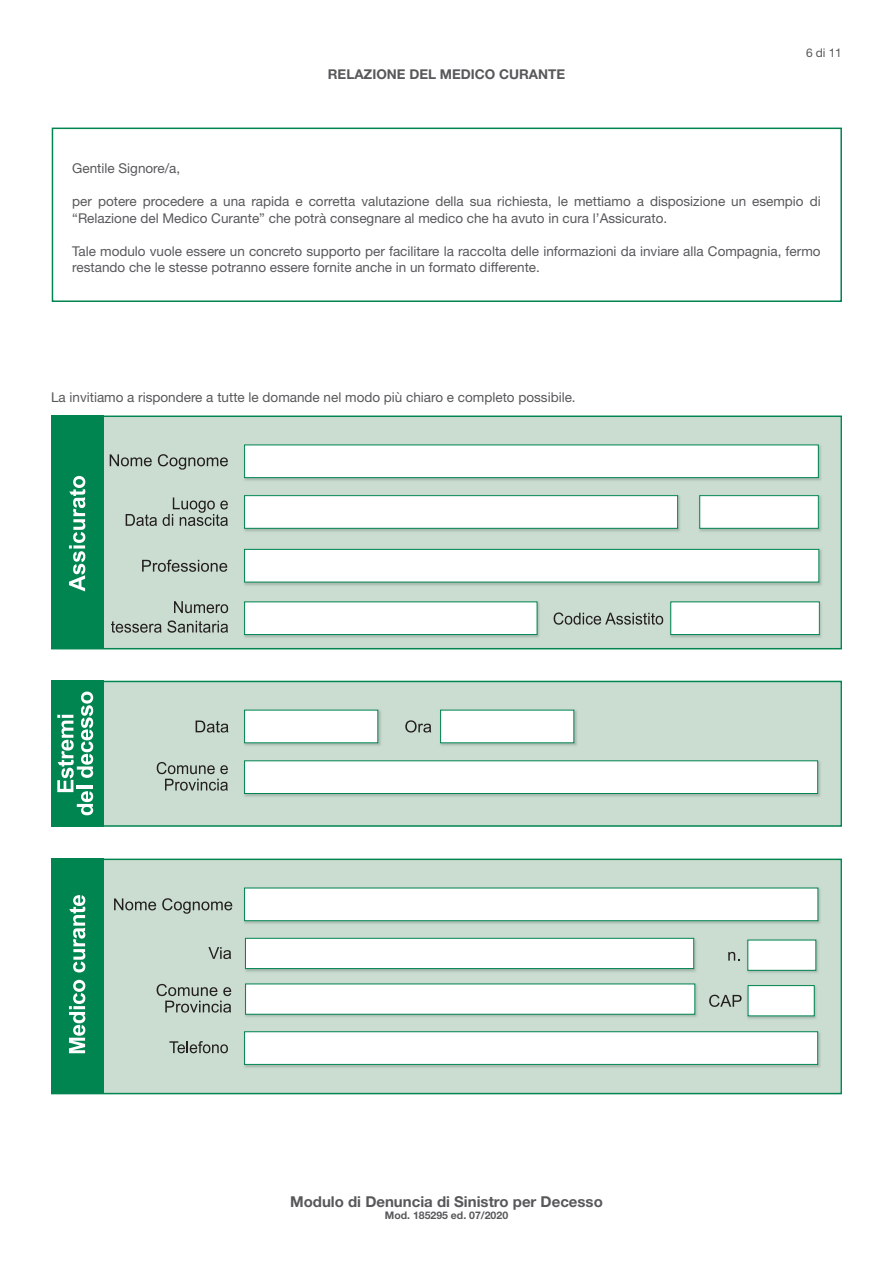
<style>
.page{position:relative;width:893px;height:1263px;background:#fff}
.page>*{position:absolute;margin:0;border:0;box-sizing:border-box;transform-origin:0 0}
.t1{font:700 15px "Helvetica Neue";color:#57585a}
.t2{font:13.5px/16.5px "Helvetica Neue";color:#57585a}
.t3{font:700 13.5px "Helvetica Neue";color:#57585a}
.t4{font:12px "Helvetica Neue";color:#57585a}
.t5{font:700 10.5px "Helvetica Neue";color:#57585a}
</style>
<div class="page">
<div style="left:53px;top:417px;width:787px;height:231px;background:#cbddd0"></div>
<div style="left:51px;top:415px;width:791px;height:234px;border:2px solid #008551"></div>
<div style="left:51px;top:415px;width:53px;height:233px;background:#008551"></div>
<div style="left:52px;top:128px;width:790px;height:174px;border:2px solid #008551"></div>
<img style="left:244px;top:444px;width:577px;height:37px">
<div style="left:245px;top:445px;width:573px;height:32px;background:#fff"></div>
<div style="left:244px;top:445px;width:574px;height:33px;border:1px solid #008551"></div>
<svg style="left:110px;top:454px;width:42px;height:12px"></svg>
<svg style="left:158px;top:454px;width:70px;height:16px"></svg>
<svg style="left:69px;top:476px;width:16px;height:115px"></svg>
<img style="left:244px;top:495px;width:436px;height:37px">
<div style="left:245px;top:496px;width:432px;height:32px;background:#fff"></div>
<div style="left:244px;top:495px;width:434px;height:33px;border:1px solid #008551"></div>
<svg style="left:126px;top:514px;width:31px;height:12px"></svg>
<svg style="left:163px;top:497px;width:65px;height:29px"></svg>
<img style="left:699px;top:495px;width:122px;height:37px">
<div style="left:700px;top:496px;width:118px;height:32px;background:#fff"></div>
<div style="left:699px;top:495px;width:120px;height:33px;border:1px solid #008551"></div>
<img style="left:244px;top:548px;width:578px;height:38px">
<div style="left:245px;top:550px;width:574px;height:32px;background:#fff"></div>
<div style="left:244px;top:549px;width:575px;height:33px;border:1px solid #008551"></div>
<svg style="left:142px;top:560px;width:85px;height:12px"></svg>
<img style="left:244px;top:601px;width:295px;height:37px">
<div style="left:245px;top:602px;width:292px;height:32px;background:#fff"></div>
<div style="left:244px;top:602px;width:293px;height:33px;border:1px solid #008551"></div>
<svg style="left:174px;top:601px;width:54px;height:12px"></svg>
<svg style="left:111px;top:620px;width:117px;height:13px"></svg>
<img style="left:670px;top:601px;width:151px;height:37px">
<div style="left:671px;top:602px;width:148px;height:32px;background:#fff"></div>
<div style="left:670px;top:602px;width:150px;height:33px;border:1px solid #008551"></div>
<svg style="left:554px;top:612px;width:109px;height:13px"></svg>
<div style="left:53px;top:682px;width:787px;height:143px;background:#cbddd0"></div>
<div style="left:51px;top:681px;width:791px;height:146px;border:2px solid #008551"></div>
<div style="left:51px;top:681px;width:53px;height:146px;background:#008551"></div>
<img style="left:244px;top:709px;width:137px;height:37px">
<div style="left:245px;top:710px;width:133px;height:32px;background:#fff"></div>
<svg style="left:196px;top:720px;width:32px;height:12px"></svg>
<svg style="left:57px;top:691px;width:36px;height:124px"></svg>
<img style="left:244px;top:760px;width:576px;height:37px">
<div style="left:245px;top:761px;width:572px;height:32px;background:#fff"></div>
<div style="left:244px;top:761px;width:574px;height:33px;border:1px solid #008551"></div>
<svg style="left:157px;top:762px;width:71px;height:29px"></svg>
<img style="left:440px;top:709px;width:137px;height:37px">
<div style="left:441px;top:710px;width:133px;height:32px;background:#fff"></div>
<svg style="left:405px;top:720px;width:26px;height:12px"></svg>
<div style="left:53px;top:860px;width:787px;height:233px;background:#cbddd0"></div>
<div style="left:51px;top:858px;width:791px;height:236px;border:2px solid #008551"></div>
<div style="left:51px;top:858px;width:53px;height:235px;background:#008551"></div>
<img style="left:244px;top:887px;width:576px;height:37px">
<div style="left:245px;top:888px;width:573px;height:32px;background:#fff"></div>
<div style="left:244px;top:888px;width:574px;height:33px;border:1px solid #008551"></div>
<svg style="left:114px;top:898px;width:42px;height:12px"></svg>
<svg style="left:162px;top:898px;width:70px;height:16px"></svg>
<svg style="left:69px;top:980px;width:16px;height:73px"></svg>
<svg style="left:69px;top:895px;width:16px;height:77px"></svg>
<img style="left:244px;top:1031px;width:576px;height:37px">
<div style="left:245px;top:1032px;width:572px;height:32px;background:#fff"></div>
<div style="left:244px;top:1031px;width:574px;height:34px;border:1px solid #008551"></div>
<svg style="left:169px;top:1041px;width:59px;height:12px"></svg>
<svg style="left:728px;top:952px;width:11px;height:8px"></svg>
<img style="left:245px;top:937px;width:451px;height:35px">
<div style="left:246px;top:938px;width:447px;height:30px;background:#fff"></div>
<div style="left:245px;top:938px;width:449px;height:31px;border:1px solid #008551"></div>
<img style="left:747px;top:939px;width:71px;height:34px">
<div style="left:748px;top:940px;width:68px;height:30px;background:#fff"></div>
<svg style="left:157px;top:984px;width:74px;height:28px"></svg>
<svg style="left:709px;top:995px;width:33px;height:12px"></svg>
<img style="left:245px;top:983px;width:452px;height:34px">
<div style="left:246px;top:984px;width:449px;height:30px;background:#fff"></div>
<img style="left:747px;top:985px;width:69px;height:34px">
<div style="left:748px;top:986px;width:66px;height:30px;background:#fff"></div>
<div style="left:748px;top:985px;width:66px;height:31px;border:1px solid #008551"></div>
<svg style="left:208px;top:947px;width:23px;height:12px"></svg>
<p class="t3" style="left:328px;top:65px;width:239px">RELAZIONE DEL MEDICO CURANTE</p>
<p class="t4" style="left:806px;top:46px;width:37px">6 di 11</p>
<p class="t2" style="left:72px;top:160px;width:110px">Gentile Signore/a,</p>
<p class="t2" style="left:72px;top:193px;width:750px">per potere procedere a una rapida e corretta valutazione della sua richiesta, le mettiamo a disposizione un esempio di “Relazione del Medico Curante” che potrà consegnare al medico che ha avuto in cura l’Assicurato.</p>
<p class="t2" style="left:72px;top:242px;width:750px">Tale modulo vuole essere un concreto supporto per facilitare la raccolta delle informazioni da inviare alla Compagnia, fermo restando che le stesse potranno essere fornite anche in un formato differente.</p>
<p class="t2" style="left:51px;top:389px;width:526px">La invitiamo a rispondere a tutte le domande nel modo più chiaro e completo possibile.</p>
<p class="t1" style="left:290px;top:1192px;width:314px">Modulo di Denuncia di Sinistro per Decesso</p>
<p class="t5" style="left:385px;top:1209px;width:125px">Mod. 185295 ed. 07/2020</p>
</div>
